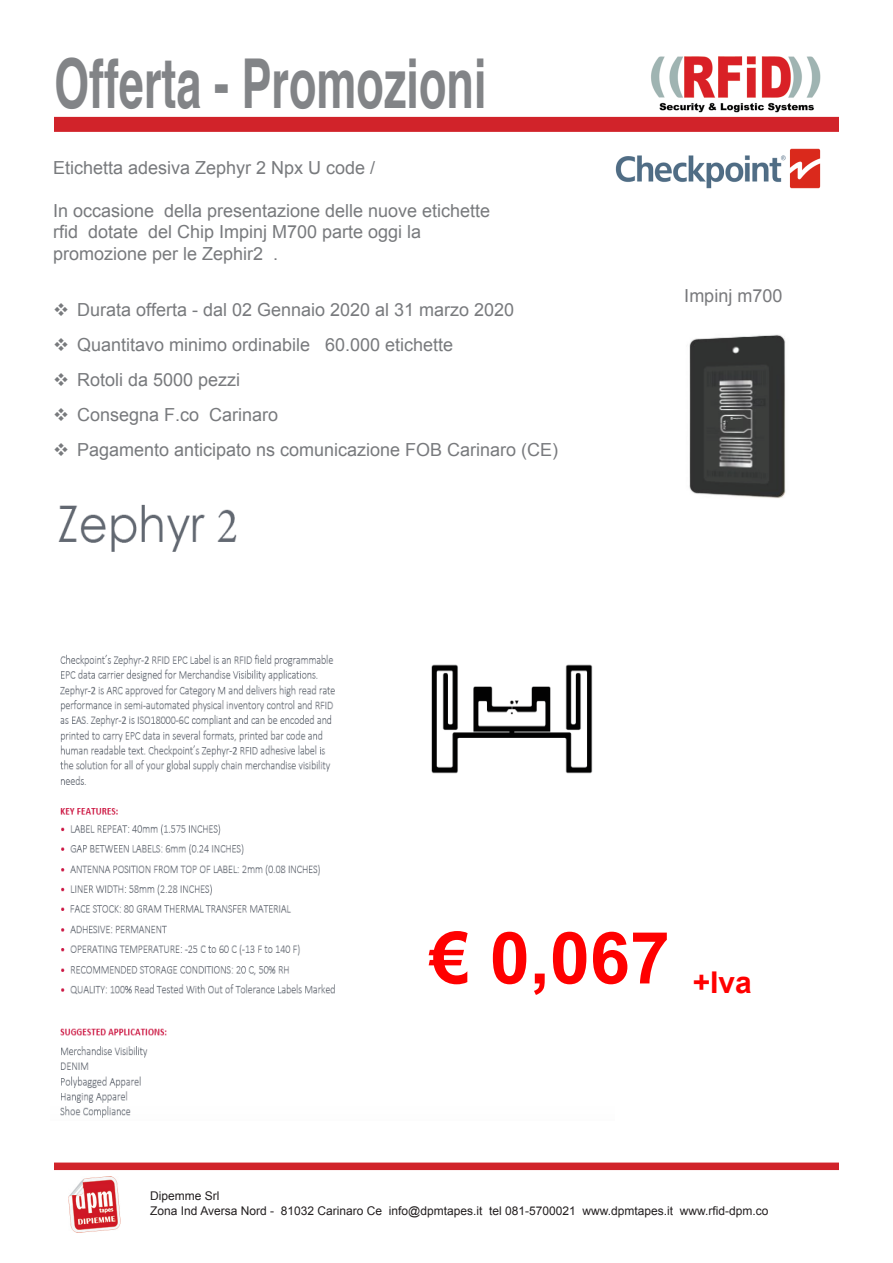
<style>
.page{position:relative;width:893px;height:1263px;background:#fff}
.page>*{position:absolute;margin:0;border:0;box-sizing:border-box;transform-origin:0 0}
.t1{font:700 72px "Arial";color:#f00}
.t2{font:700 68.85px "Helvetica";color:#828487;scale:.65 1}
.t3{font:700 30px "Arial";color:#f00}
.t4{font:18px/21.6px "Arial";color:#787a7d}
.t5{font:18px "Arial";color:#797a7d}
.t6{font:12px "Arial";color:#231f20}
</style>
<div class="page">
<div style="left:54px;top:117px;width:785px;height:15px;background:#d1232a"></div>
<div style="left:54px;top:1162px;width:785px;height:8px;background:#d1232a"></div>
<img style="left:651px;top:56px;width:170px;height:57px">
<img style="left:69px;top:1177px;width:51px;height:55px">
<img style="left:615px;top:148px;width:206px;height:41px">
<img style="left:58px;top:504px;width:535px;height:614px">
<img style="left:689px;top:334px;width:97px;height:164px">
<p class="t2" style="left:54px;top:28px;width:667px">Offerta - Promozioni</p>
<p class="t4" style="left:53px;top:157px;width:324px">Etichetta adesiva Zephyr 2 Npx U code /</p>
<p class="t4" style="left:53px;top:200px;width:439px">In occasione della presentazione delle nuove etichette rfid dotate del Chip Impinj M700 parte oggi la promozione per le Zephir2 .</p>
<p class="t4" style="left:53px;top:299px;width:463px">❖ Durata offerta - dal 02 Gennaio 2020 al 31 marzo 2020</p>
<p class="t4" style="left:53px;top:334px;width:402px">❖ Quantitavo minimo ordinabile 60.000 etichette</p>
<p class="t4" style="left:53px;top:369px;width:189px">❖ Rotoli da 5000 pezzi</p>
<p class="t4" style="left:53px;top:404px;width:227px">❖ Consegna F.co Carinaro</p>
<p class="t4" style="left:53px;top:440px;width:507px">❖ Pagamento anticipato ns comunicazione FOB Carinaro (CE)</p>
<p class="t5" style="left:684px;top:284px;width:100px">Impinj m700</p>
<h1 class="t1" style="left:430px;top:911px;width:242px">€ 0,067</h1>
<h3 class="t3" style="left:693px;top:963px;width:61px">+Iva</h3>
<p class="t6" style="left:150px;top:1188px;width:71px">Dipemme Srl</p>
<p class="t6" style="left:150px;top:1202px;width:620px">Zona Ind Aversa Nord - 81032 Carinaro Ce info@dpmtapes.it tel 081-5700021 www.dpmtapes.it www.rfid-dpm.co</p>
</div>
